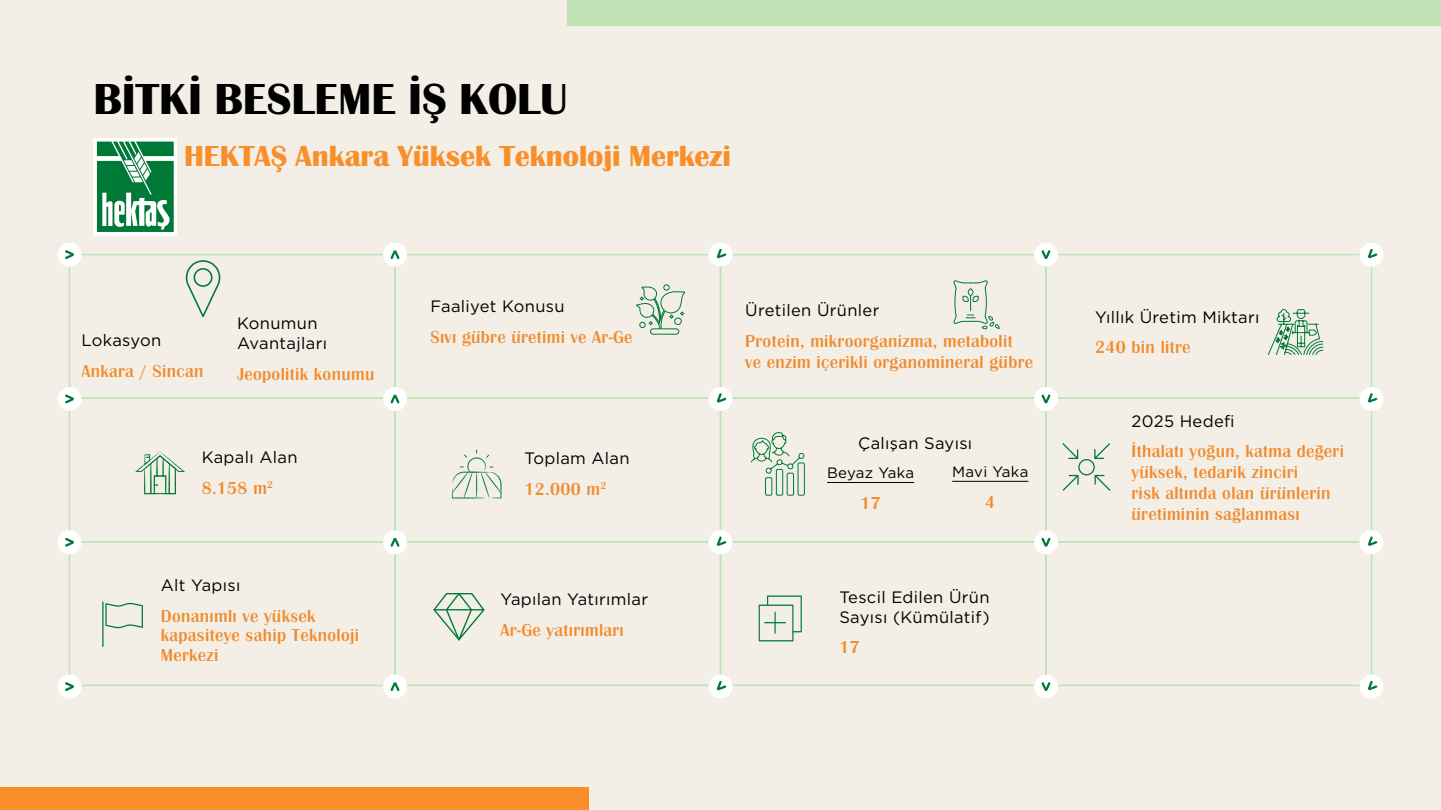
<style>
.page{position:relative;width:1441px;height:810px;background:#fff}
.page>*{position:absolute;margin:0;border:0;box-sizing:border-box;transform-origin:0 0}
.t1{font:700 45px "Britannic";color:#000}
.t2{font:700 30px "Britannic";color:#fa8e29}
.t3{font:500 18px/21px "Britannic";letter-spacing:.02em;color:#f28b2d}
.t4{font:16.5px/19.5px "Gotham";letter-spacing:.02em;color:#000}
.t5{font:15px "Gotham";letter-spacing:.01em;color:#000}
</style>
<div class="page">
<div style="left:0;top:0;width:1440px;height:810px;background:#f3efe7"></div>
<div style="left:1045px;top:254px;width:326px;height:145px;border:2px solid #bfe3b4"></div>
<div style="left:94px;top:138px;width:83px;height:97px;background:#fff"></div>
<svg style="left:97px;top:142px;width:77px;height:90px"></svg>
<svg style="left:1268px;top:309px;width:54px;height:46px"></svg>
<div style="left:394px;top:254px;width:327px;height:145px;border:2px solid #bfe3b4"></div>
<div style="left:394px;top:397px;width:327px;height:146px;border:2px solid #bfe3b4"></div>
<div style="left:394px;top:541px;width:327px;height:145px;border:2px solid #bfe3b4"></div>
<div style="left:1045px;top:397px;width:326px;height:146px;border:2px solid #bfe3b4"></div>
<div style="left:1045px;top:541px;width:326px;height:145px;border:2px solid #bfe3b4"></div>
<div style="left:69px;top:254px;width:326px;height:145px;border:2px solid #bfe3b4"></div>
<div style="left:69px;top:397px;width:326px;height:146px;border:2px solid #bfe3b4"></div>
<div style="left:69px;top:541px;width:326px;height:145px;border:2px solid #bfe3b4"></div>
<div style="left:719px;top:254px;width:327px;height:145px;border:2px solid #bfe3b4"></div>
<div style="left:719px;top:397px;width:327px;height:146px;border:2px solid #bfe3b4"></div>
<div style="left:719px;top:541px;width:327px;height:145px;border:2px solid #bfe3b4"></div>
<div style="left:1033px;top:243px;width:24px;height:24px;background:#fff;border-radius:50%"></div>
<svg style="left:1041px;top:250px;width:9px;height:9px"></svg>
<div style="left:1033px;top:530px;width:24px;height:24px;background:#fff;border-radius:50%"></div>
<svg style="left:1041px;top:538px;width:9px;height:9px"></svg>
<div style="left:1033px;top:387px;width:24px;height:24px;background:#fff;border-radius:50%"></div>
<svg style="left:1041px;top:395px;width:9px;height:8px"></svg>
<div style="left:1033px;top:675px;width:24px;height:24px;background:#fff;border-radius:50%"></div>
<svg style="left:1041px;top:682px;width:9px;height:9px"></svg>
<svg style="left:1357px;top:243px;width:26px;height:25px"></svg>
<svg style="left:1357px;top:529px;width:26px;height:26px"></svg>
<svg style="left:1357px;top:386px;width:26px;height:26px"></svg>
<svg style="left:1357px;top:673px;width:26px;height:26px"></svg>
<div style="left:57px;top:243px;width:24px;height:24px;background:#fff;border-radius:50%"></div>
<svg style="left:65px;top:250px;width:9px;height:9px"></svg>
<div style="left:57px;top:530px;width:24px;height:24px;background:#fff;border-radius:50%"></div>
<svg style="left:65px;top:538px;width:9px;height:9px"></svg>
<div style="left:57px;top:387px;width:24px;height:24px;background:#fff;border-radius:50%"></div>
<svg style="left:65px;top:395px;width:9px;height:8px"></svg>
<div style="left:57px;top:675px;width:24px;height:24px;background:#fff;border-radius:50%"></div>
<svg style="left:65px;top:682px;width:9px;height:9px"></svg>
<div style="left:383px;top:243px;width:24px;height:24px;background:#fff;border-radius:50%"></div>
<svg style="left:390px;top:250px;width:9px;height:9px"></svg>
<div style="left:383px;top:530px;width:24px;height:24px;background:#fff;border-radius:50%"></div>
<svg style="left:390px;top:538px;width:9px;height:9px"></svg>
<div style="left:383px;top:387px;width:24px;height:24px;background:#fff;border-radius:50%"></div>
<svg style="left:390px;top:395px;width:9px;height:8px"></svg>
<div style="left:383px;top:675px;width:24px;height:24px;background:#fff;border-radius:50%"></div>
<svg style="left:390px;top:682px;width:9px;height:9px"></svg>
<svg style="left:707px;top:243px;width:26px;height:25px"></svg>
<svg style="left:707px;top:529px;width:26px;height:26px"></svg>
<svg style="left:707px;top:386px;width:26px;height:26px"></svg>
<svg style="left:707px;top:673px;width:26px;height:26px"></svg>
<svg style="left:135px;top:452px;width:50px;height:42px"></svg>
<hr style="left:102px;top:601px;width:1px;height:46px;background:#007937">
<svg style="left:105px;top:603px;width:38px;height:25px"></svg>
<hr style="left:827px;top:482px;width:87px;height:1px;background:#000">
<hr style="left:952px;top:481px;width:76px;height:1px;background:#000">
<svg style="left:953px;top:280px;width:46px;height:50px"></svg>
<svg style="left:451px;top:449px;width:50px;height:50px"></svg>
<svg style="left:433px;top:593px;width:51px;height:47px"></svg>
<hr style="left:433px;top:609px;width:51px;height:1px;background:#007937">
<svg style="left:185px;top:260px;width:36px;height:57px"></svg>
<div style="left:567px;top:0;width:873px;height:26px;background:#bfe3b4"></div>
<div style="left:0;top:788px;width:588px;height:22px;background:#fa8e29"></div>
<svg style="left:636px;top:284px;width:49px;height:51px"></svg>
<svg style="left:751px;top:432px;width:54px;height:64px"></svg>
<svg style="left:758px;top:596px;width:43px;height:45px"></svg>
<svg style="left:1062px;top:443px;width:48px;height:48px"></svg>
<h1 class="t1" style="left:94px;top:72px;width:475px">BİTKİ BESLEME İŞ KOLU</h1>
<h2 class="t2" style="left:184px;top:138px;width:548px">HEKTAŞ Ankara Yüksek Teknoloji Merkezi</h2>
<p class="t4" style="left:81px;top:330px;width:81px">Lokasyon</p>
<p class="t3" style="left:81px;top:360px;width:123px">Ankara / Sincan</p>
<p class="t4" style="left:237px;top:312px;width:91px;line-height:20.1px">Konumun<br>Avantajları</p>
<p class="t3" style="left:237px;top:363px;width:139px">Jeopolitik konumu</p>
<p class="t4" style="left:202px;top:447px;width:97px">Kapalı Alan</p>
<p class="t3" style="left:202px;top:477px;width:73px">8.158 m<sup>2</sup></p>
<p class="t4" style="left:161px;top:575px;width:81px">Alt Yapısı</p>
<p class="t3" style="left:161px;top:606px;width:200px;line-height:19.5px">Donanımlı ve yüksek kapasiteye sahip Teknoloji<br>Merkezi</p>
<p class="t4" style="left:430px;top:296px;width:136px">Faaliyet Konusu</p>
<p class="t3" style="left:430px;top:327px;width:204px">Sıvı gübre üretimi ve Ar-Ge</p>
<p class="t4" style="left:524px;top:448px;width:107px">Toplam Alan</p>
<p class="t3" style="left:524px;top:478px;width:83px">12.000 m<sup>2</sup></p>
<p class="t4" style="left:500px;top:589px;width:149px">Yapılan Yatırımlar</p>
<p class="t3" style="left:500px;top:619px;width:125px">Ar-Ge yatırımları</p>
<p class="t4" style="left:745px;top:300px;width:136px">Üretilen Ürünler</p>
<p class="t3" style="left:745px;top:330px;width:289px">Protein, mikroorganizma, metabolit<br>ve enzim içerikli organomineral gübre</p>
<p class="t4" style="left:858px;top:433px;width:116px">Çalışan Sayısı</p>
<p class="t5" style="left:827px;top:463px;width:89px">Beyaz Yaka</p>
<p class="t3" style="left:860px;top:492px;width:22px">17</p>
<p class="t5" style="left:952px;top:462px;width:78px">Mavi Yaka</p>
<p class="t3" style="left:985px;top:491px;width:11px">4</p>
<p class="t4" style="left:839px;top:587px;width:152px">Tescil Edilen Ürün<br>Sayısı (Kümülatif)</p>
<p class="t3" style="left:839px;top:637px;width:22px">17</p>
<p class="t4" style="left:1094px;top:307px;width:166px">Yıllık Üretim Miktarı</p>
<p class="t3" style="left:1094px;top:337px;width:97px">240 bin litre</p>
<p class="t4" style="left:1131px;top:411px;width:104px">2025 Hedefi</p>
<p class="t3" style="left:1131px;top:441px;width:214px">İthalatı yoğun, katma değeri yüksek, tedarik zinciri<br>risk altında olan ürünlerin üretiminin sağlanması</p>
</div>
